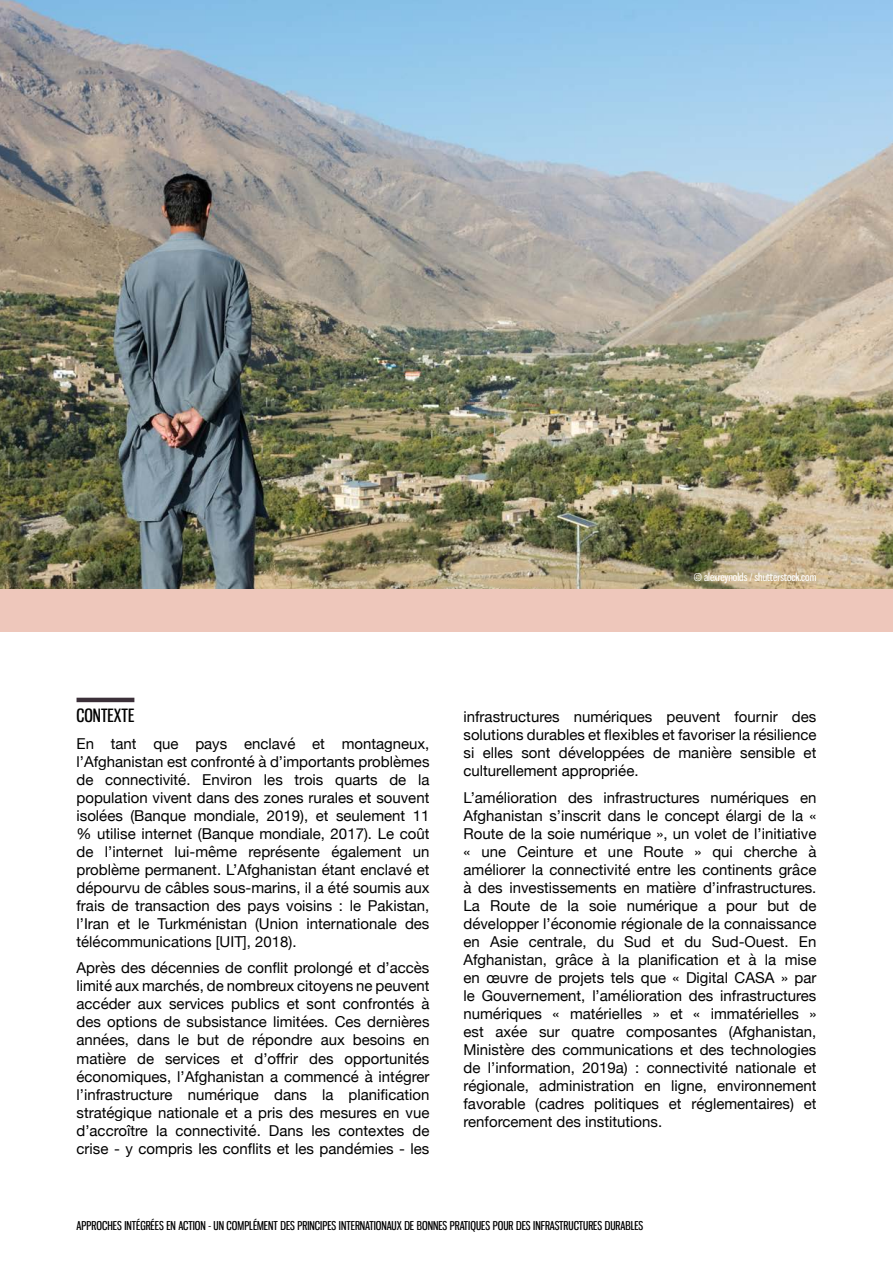
<style>
.page{position:relative;width:893px;height:1263px;background:#fff}
.page>*{position:absolute;margin:0;border:0;box-sizing:border-box;transform-origin:0 0}
.t1{font:18px "Gnuolane Rg";color:#000}
.t2{font:15px/18px "Helvetica Neue";color:#000;text-align:justify}
.t3{font:12px "Gnuolane Rg";color:#000}
.t4{font:10.5px "Gnuolane Rg";color:#fff}
</style>
<div class="page">
<img style="left:0;top:0;width:893px;height:589px">
<hr style="left:77px;top:698px;width:57px;height:4px;background:#3c3039">
<div style="left:0;top:589px;width:893px;height:42px;background:#eec7bb"></div>
<p class="t4" style="left:694px;top:571px;width:124px">© alexreynolds / shutterstock.com</p>
<p class="t1" style="left:77px;top:705px;width:59px">CONTEXTE</p>
<p class="t2" style="left:77px;top:735px;width:354px">En tant que pays enclavé et montagneux, l’Afghanistan est confronté à d’importants problèmes de connectivité. Environ les trois quarts de la population vivent dans des zones rurales et souvent isolées (Banque mondiale, 2019), et seulement 11 % utilise internet (Banque mondiale, 2017). Le coût de l’internet lui-même représente également un problème permanent. L’Afghanistan étant enclavé et dépourvu de câbles sous-marins, il a été soumis aux frais de transaction des pays voisins : le Pakistan, l’Iran et le Turkménistan (Union internationale des télécommunications [UIT], 2018).</p>
<p class="t2" style="left:77px;top:960px;width:354px">Après des décennies de conflit prolongé et d’accès limité aux marchés, de nombreux citoyens ne peuvent accéder aux services publics et sont confrontés à des options de subsistance limitées. Ces dernières années, dans le but de répondre aux besoins en matière de services et d’offrir des opportunités économiques, l’Afghanistan a commencé à intégrer l’infrastructure numérique dans la planification stratégique nationale et a pris des mesures en vue d’accroître la connectivité. Dans les contextes de crise - y compris les conflits et les pandémies - les</p>
<p class="t2" style="left:463px;top:709px;width:354px">infrastructures numériques peuvent fournir des solutions durables et flexibles et favoriser la résilience si elles sont développées de manière sensible et culturellement appropriée.</p>
<p class="t2" style="left:463px;top:789px;width:354px">L’amélioration des infrastructures numériques en Afghanistan s’inscrit dans le concept élargi de la « Route de la soie numérique », un volet de l’initiative « une Ceinture et une Route » qui cherche à améliorer la connectivité entre les continents grâce à des investissements en matière d’infrastructures.<br>La Route de la soie numérique a pour but de développer l’économie régionale de la connaissance en Asie centrale, du Sud et du Sud-Ouest. En Afghanistan, grâce à la planification et à la mise en œuvre de projets tels que « Digital CASA » par le Gouvernement, l’amélioration des infrastructures numériques « matérielles » et « immatérielles » est axée sur quatre composantes (Afghanistan, Ministère des communications et des technologies de l’information, 2019a) : connectivité nationale et régionale, administration en ligne, environnement favorable (cadres politiques et réglementaires) et renforcement des institutions.</p>
<p class="t3" style="left:77px;top:1218px;width:568px">APPROCHES INTÉGRÉES EN ACTION - UN COMPLÉMENT DES PRINCIPES INTERNATIONAUX DE BONNES PRATIQUES POUR DES INFRASTRUCTURES DURABLES</p>
</div>
